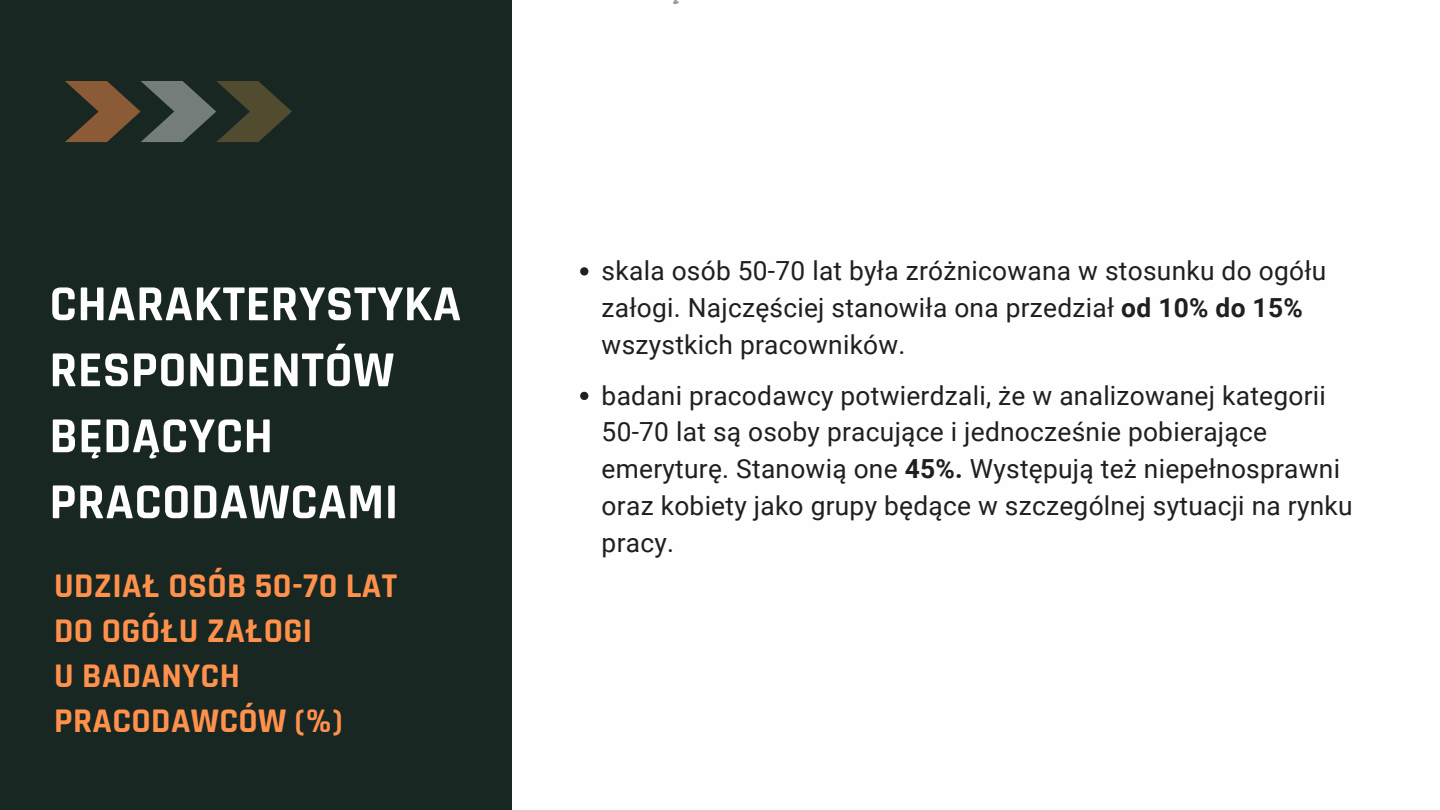
<style>
.page{position:relative;width:1440px;height:810px;background:#fff}
.page>*{position:absolute;margin:0;border:0;box-sizing:border-box;transform-origin:0 0}
.t1{font:700 51px/66px "Rajdhani";letter-spacing:.01em;color:#fefefe}
.t2{font:700 35px "Rajdhani";letter-spacing:.01em;color:#ff914d}
.t3{font:26.3px/36.8px "Roboto";letter-spacing:.01em;color:#1f1f1f}
.s1{font-weight:700}
</style>
<div class="page">
<div style="left:0;top:0;width:512px;height:810px;background:#182722"></div>
<svg style="left:65px;top:81px;width:227px;height:61px"></svg>
<svg style="left:580px;top:267px;width:8px;height:9px"></svg>
<svg style="left:580px;top:392px;width:8px;height:8px"></svg>
<p class="t1" style="left:49px;top:272px;width:413px">CHARAKTERYSTYKA<br>RESPONDENTÓW<br>BĘDĄCYCH<br>PRACODAWCAMI</p>
<p class="t2" style="left:54px;top:565px;width:345px">UDZIAŁ OSÓB 50-70 LAT</p>
<p class="t2" style="left:54px;top:610px;width:259px">DO OGÓŁU ZAŁOGI</p>
<p class="t2" style="left:54px;top:655px;width:187px">U BADANYCH</p>
<p class="t2" style="left:54px;top:700px;width:290px">PRACODAWCÓW (%)</p>
<p class="t3" style="left:602px;top:253px;width:726px">skala osób 50-70 lat była zróżnicowana w stosunku do ogółu załogi. Najczęściej stanowiła ona przedział <span class="s1">od 10% do 15% </span>wszystkich pracowników.</p>
<p class="t3" style="left:602px;top:377px;width:752px">badani pracodawcy potwierdzali, że w analizowanej kategorii 50-70 lat są osoby pracujące i jednocześnie pobierające emeryturę. Stanowią one <span class="s1">45%.</span> Występują też niepełnosprawni oraz kobiety jako grupy będące w szczególnej sytuacji na rynku pracy.</p>
</div>
